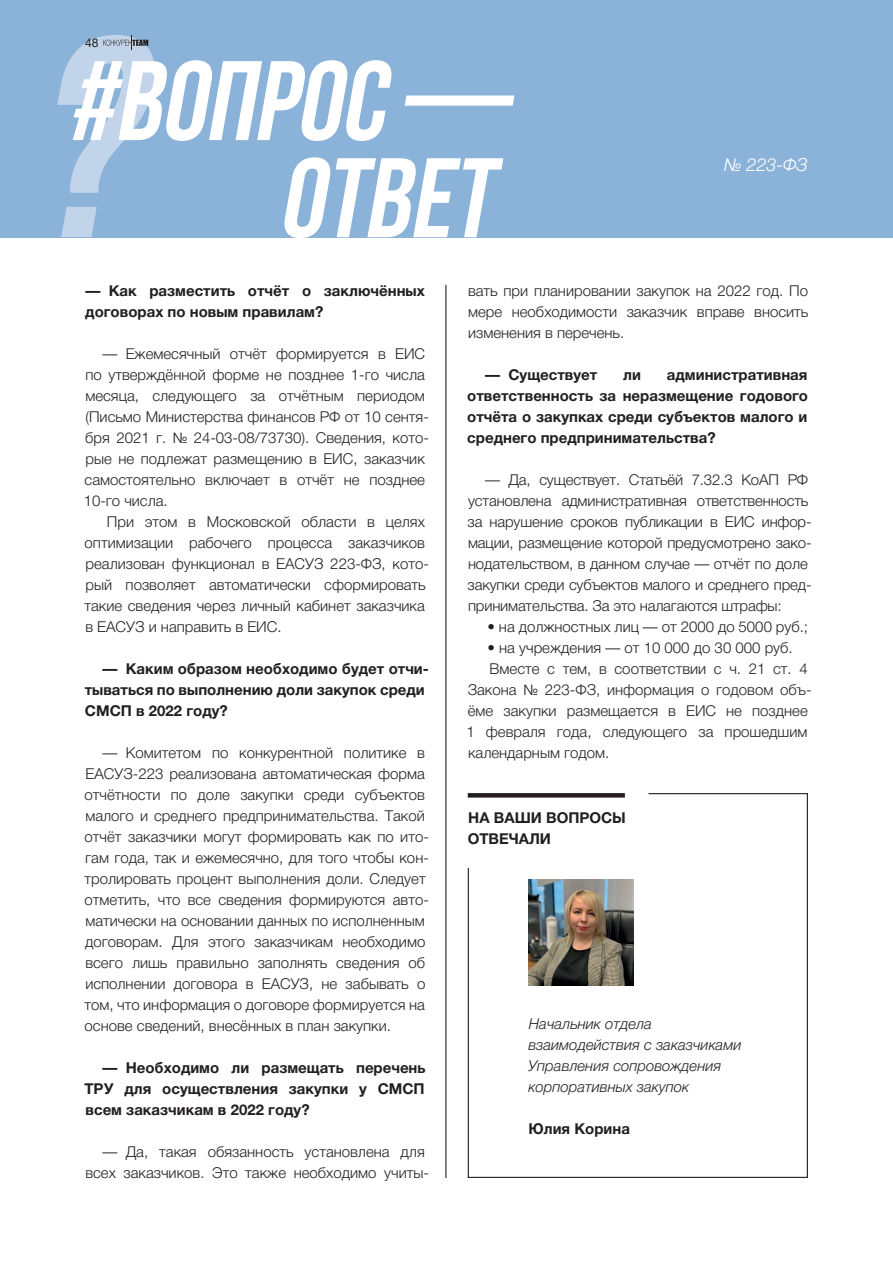
<style>
.page{position:relative;width:893px;height:1263px;background:#fff}
.page>*{position:absolute;margin:0;border:0;box-sizing:border-box;transform-origin:0 0}
.t1{font:italic 300 18px "Helvetica Neue Cyr";color:#fff}
.t2{font:300 15px/21px "Helvetica Neue Cyr";color:#231f20}
.t3{font:700 15px/21px "Helvetica Neue Cyr";color:#231f20}
.t4{font:italic 300 15px/21px "Helvetica Neue Cyr";color:#231f20}
.t5{font:12px "Helvetica Neue Cyr";color:#231f20}
</style>
<div class="page">
<img style="left:528px;top:879px;width:106px;height:106px">
<div style="left:0;top:0;width:893px;height:237px;background:#8bb2d8"></div>
<hr style="left:445px;top:285px;width:1px;height:893px;background:#231f20">
<svg style="left:468px;top:793px;width:157px;height:4px"></svg>
<hr style="left:468px;top:1177px;width:340px;height:1px;background:#231f20">
<hr style="left:648px;top:793px;width:160px;height:1px;background:#231f20">
<hr style="left:807px;top:793px;width:1px;height:384px;background:#231f20">
<hr style="left:468px;top:868px;width:1px;height:310px;background:#231f20">
<svg style="left:57px;top:35px;width:457px;height:203px"></svg>
<p class="t5" style="left:85px;top:36px;width:15px">48</p>
<p class="t1" style="left:724px;top:155px;width:85px">№ 223-ФЗ</p>
<p class="t3" style="left:85px;top:280px;width:341px">— Как разместить отчёт о заключённых договорах по новым правилам?</p>
<p class="t2" style="left:84px;top:343px;width:347px;text-indent:19px">— Ежемесячный отчёт формируется в ЕИС по утверждённой форме не позднее 1-го числа месяца, следующего за отчётным периодом (Письмо Министерства финансов РФ от 10 сентя&shy;бря 2021 г. № 24-03-08/73730). Сведения, кото&shy;рые не подлежат размещению в ЕИС, заказчик самостоятельно включает в отчёт не позднее 10-го числа.</p>
<p class="t2" style="left:84px;top:511px;width:346px;text-indent:22px">При этом в Московской области в целях оптимизации рабочего процесса заказчиков реализован функционал в ЕАСУЗ 223-ФЗ, кото&shy;рый позволяет автоматически сформировать такие сведения через личный кабинет заказчика в ЕАСУЗ и направить в ЕИС.</p>
<p class="t3" style="left:85px;top:658px;width:346px;text-indent:18px">— Каким образом необходимо будет отчи&shy;тываться по выполнению доли закупок среди<br>СМСП в 2022 году?</p>
<p class="t2" style="left:84px;top:742px;width:346px;text-indent:18px">— Комитетом по конкурентной политике в ЕАСУЗ-223 реализована автоматическая форма отчётности по доле закупки среди субъектов малого и среднего предпринимательства. Такой отчёт заказчики могут формировать как по ито&shy;гам года, так и ежемесячно, для того чтобы кон&shy;тролировать процент выполнения доли. Следует отметить, что все сведения формируются авто&shy;матически на основании данных по исполненным договорам. Для этого заказчикам необходимо всего лишь правильно заполнять сведения об исполнении договора в ЕАСУЗ, не забывать о том, что информация о договоре формируется на основе сведений, внесённых в план закупки.</p>
<p class="t3" style="left:84px;top:1057px;width:343px;text-align:justify;text-indent:18px">— Необходимо ли размещать перечень ТРУ для осуществления закупки у СМСП всем заказчикам в 2022 году?</p>
<p class="t2" style="left:85px;top:1141px;width:345px;text-align:right">— Да, такая обязанность установлена для всех заказчиков. Это также необходимо учиты-</p>
<p class="t2" style="left:468px;top:280px;width:342px;text-align:justify">вать при планировании закупок на 2022 год. По мере необходимости заказчик вправе вносить изменения в перечень.</p>
<p class="t3" style="left:485px;top:364px;width:114px">— Существует</p>
<p class="t3" style="left:623px;top:364px;width:19px">ли</p>
<p class="t3" style="left:467px;top:364px;width:342px;text-align:justify;text-indent:200px">административная ответственность за неразмещение годового отчёта о закупках среди субъектов малого и среднего предпринимательства?</p>
<p class="t2" style="left:468px;top:469px;width:345px;text-indent:17px">— Да, существует. Статьёй 7.32.3 КоАП РФ установлена административная ответственность за нарушение сроков публикации в ЕИС инфор&shy;мации, размещение которой предусмотрено зако&shy;нодательством, в данном случае — отчёт по доле закупки среди субъектов малого и среднего пред&shy;принимательства. За это налагаются штрафы:</p>
<p class="t2" style="left:488px;top:616px;width:322px">• на должностных лиц — от 2000 до 5000 руб.;</p>
<p class="t2" style="left:488px;top:637px;width:307px">• на учреждения — от 10 000 до 30 000 руб.</p>
<p class="t2" style="left:490px;top:658px;width:320px">Вместе с тем, в соответствии с ч. 21 ст. 4</p>
<p class="t2" style="left:468px;top:679px;width:345px">Закона № 223-ФЗ, информация о годовом объ-</p>
<p class="t2" style="left:468px;top:700px;width:341px">ёме закупки размещается в ЕИС не позднее</p>
<p class="t2" style="left:466px;top:721px;width:343px">1 февраля года, следующего за прошедшим</p>
<p class="t2" style="left:468px;top:742px;width:143px">календарным годом.</p>
<p class="t3" style="left:468px;top:807px;width:160px">НА ВАШИ ВОПРОСЫ<br>ОТВЕЧАЛИ</p>
<p class="t4" style="left:528px;top:1013px;width:215px">Начальник отдела взаимодействия с заказчиками<br>Управления сопровождения корпоративных закупок</p>
<p class="t3" style="left:529px;top:1118px;width:103px">Юлия Корина</p>
</div>
